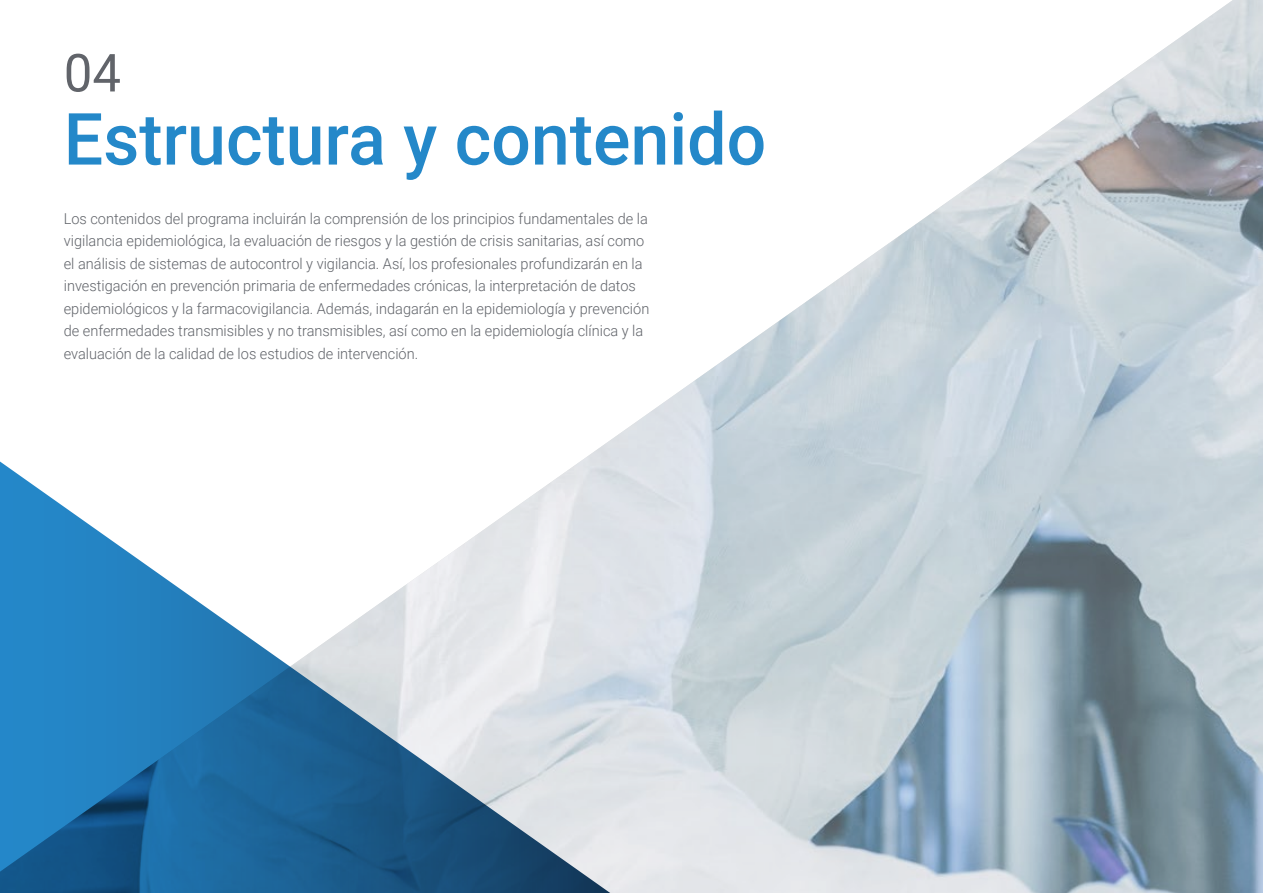
<style>
.page{position:relative;width:1263px;height:893px;background:#fff}
.page>*{position:absolute;margin:0;border:0;box-sizing:border-box;transform-origin:0 0}
.t1{font:500 72px "Roboto";color:#2488c9}
.t2{font:52.5px "Roboto";color:#61646a}
.t3{font:300 15px/22.5px "Roboto";color:#61646a}
</style>
<div class="page">
<img style="left:602px;top:0;width:661px;height:893px">
<svg style="left:0;top:446px;width:640px;height:447px"></svg>
<h2 class="t2" style="left:64px;top:36px;width:59px">04</h2>
<h1 class="t1" style="left:64px;top:89px;width:704px">Estructura y contenido</h1>
<p class="t3" style="left:64px;top:207px;width:587px">Los contenidos del programa incluirán la comprensión de los principios fundamentales de la vigilancia epidemiológica, la evaluación de riesgos y la gestión de crisis sanitarias, así como el análisis de sistemas de autocontrol y vigilancia. Así, los profesionales profundizarán en la investigación en prevención primaria de enfermedades crónicas, la interpretación de datos epidemiológicos y la farmacovigilancia. Además, indagarán en la epidemiología y prevención de enfermedades transmisibles y no transmisibles, así como en la epidemiología clínica y la evaluación de la calidad de los estudios de intervención.</p>
</div>
